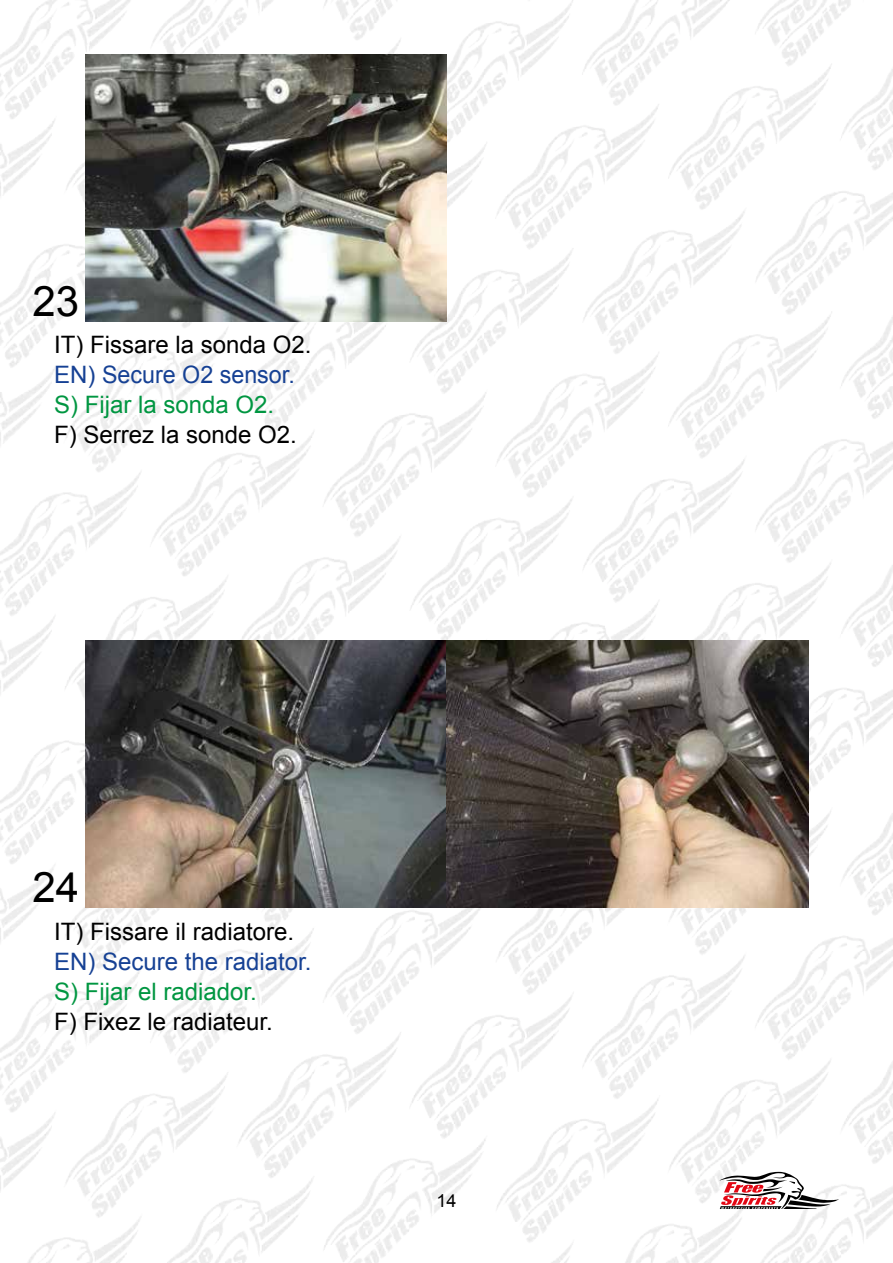
<style>
.page{position:relative;width:893px;height:1263px;background:#fff}
.page>*{position:absolute;margin:0;border:0;box-sizing:border-box;transform-origin:0 0}
.t1{font:42px "Arial";color:#000}
.t2{font:24px "Arial";color:#000}
.t3{font:24px "Arial";color:#164194}
.t4{font:24px "Arial";color:#009641}
.t5{font:18px "Arial";color:#000}
</style>
<div class="page">
<img style="left:0;top:0;width:893px;height:1262px">
<img style="left:85px;top:54px;width:362px;height:268px">
<img style="left:85px;top:640px;width:723px;height:268px">
<h1 class="t1" style="left:32px;top:274px;width:48px">23</h1>
<p class="t2" style="left:54px;top:329px;width:259px">IT) Fissare la sonda O2.</p>
<p class="t3" style="left:54px;top:359px;width:242px">EN) Secure O2 sensor.</p>
<p class="t4" style="left:54px;top:389px;width:222px">S) Fijar la sonda O2.</p>
<p class="t2" style="left:54px;top:419px;width:244px">F) Serrez la sonde O2.</p>
<h1 class="t1" style="left:32px;top:860px;width:48px">24</h1>
<p class="t2" style="left:54px;top:916px;width:242px">IT) Fissare il radiatore.</p>
<p class="t3" style="left:54px;top:946px;width:259px">EN) Secure the radiator.</p>
<p class="t4" style="left:54px;top:976px;width:204px">S) Fijar el radiador.</p>
<p class="t2" style="left:54px;top:1006px;width:220px">F) Fixez le radiateur.</p>
<p class="t5" style="left:436px;top:1189px;width:22px">14</p>
</div>
